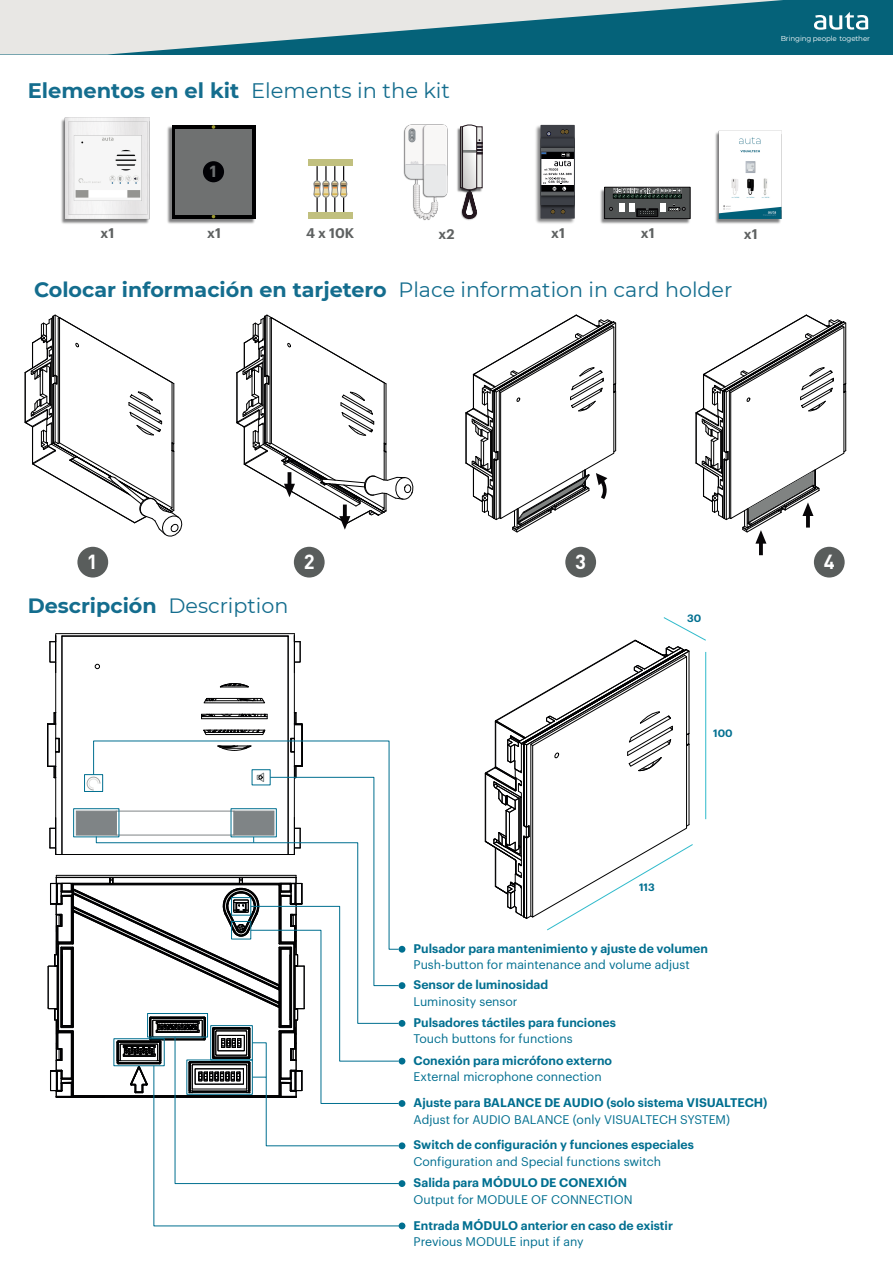
<style>
.page{position:relative;width:893px;height:1263px;background:#fff}
.page>*{position:absolute;margin:0;border:0;box-sizing:border-box;transform-origin:0 0}
.t1{font:700 21px "Montserrat";color:#146d8e}
.t2{font:700 20.7px "Montserrat";color:#146d8e}
.t3{font:700 20.1px "DIN Pro";color:#fff}
.t4{font:600 15.75px "Graphik";color:#6d7072}
.t5{font:600 13.65px "Graphik";color:#5e6161}
.t6{font:600 12.3px "Graphik";color:#006f90}
.t7{font:12.3px "Graphik";color:#006f90}
.t8{font:600 10.5px "Graphik";color:#006f90}
.t9{font:7.2px "Montserrat";letter-spacing:-.015em;color:#fff}
.s1{font-weight:400}
</style>
<div class="page">
<svg style="left:0;top:0;width:893px;height:54px;background:#78a5af"></svg>
<img style="left:167px;top:126px;width:88px;height:98px">
<div style="left:172px;top:125px;width:84px;height:94px;background:#000001"></div>
<svg style="left:212px;top:125px;width:3px;height:4px"></svg>
<div style="left:175px;top:129px;width:77px;height:85px;background:#6f7171"></div>
<div style="left:203px;top:161px;width:21px;height:21px;background:#010105;border-radius:50%"></div>
<img style="left:535px;top:124px;width:39px;height:100px">
<div style="left:540px;top:125px;width:35px;height:94px;background:#3e4047"></div>
<svg style="left:540px;top:129px;width:35px;height:85px"></svg>
<img style="left:715px;top:130px;width:67px;height:94px">
<div style="left:308px;top:159px;width:45px;height:7px;background:#c1c07f"></div>
<div style="left:308px;top:212px;width:45px;height:7px;background:#c1c07f"></div>
<svg style="left:314px;top:166px;width:33px;height:46px"></svg>
<img style="left:403px;top:124px;width:45px;height:96px">
<img style="left:457px;top:128px;width:3px;height:64px">
<img style="left:460px;top:126px;width:2px;height:90px">
<svg style="left:462px;top:124px;width:20px;height:96px"></svg>
<img style="left:61px;top:118px;width:88px;height:106px">
<svg style="left:485px;top:617px;width:222px;height:314px"></svg>
<svg style="left:55px;top:633px;width:240px;height:132px"></svg>
<svg style="left:201px;top:714px;width:31px;height:5px"></svg>
<svg style="left:238px;top:712px;width:30px;height:7px"></svg>
<hr style="left:202px;top:714px;width:65px;height:1px;background:#000001">
<hr style="left:202px;top:718px;width:65px;height:1px;background:#000001">
<svg style="left:203px;top:695px;width:62px;height:8px"></svg>
<svg style="left:203px;top:725px;width:63px;height:10px"></svg>
<svg style="left:220px;top:682px;width:29px;height:5px"></svg>
<svg style="left:288px;top:636px;width:13px;height:37px"></svg>
<div style="left:47px;top:724px;width:1px;height:43px;border:1px solid #000001"></div>
<hr style="left:302px;top:725px;width:1px;height:41px;background:#000001">
<div style="left:294px;top:724px;width:8px;height:42px;border:1px solid #000001"></div>
<svg style="left:48px;top:712px;width:8px;height:13px"></svg>
<svg style="left:49px;top:636px;width:7px;height:37px"></svg>
<svg style="left:294px;top:712px;width:9px;height:13px"></svg>
<div style="left:399px;top:1222px;width:6px;height:7px;background:#006f90;border-radius:50%"></div>
<svg style="left:93px;top:740px;width:297px;height:25px"></svg>
<svg style="left:48px;top:765px;width:357px;height:462px"></svg>
<div style="left:147px;top:1013px;width:61px;height:24px;border:1px solid #006f90"></div>
<div style="left:231px;top:921px;width:20px;height:18px;border:1px solid #006f90"></div>
<div style="left:231px;top:897px;width:20px;height:18px;border:1px solid #006f90"></div>
<div style="left:210px;top:1025px;width:43px;height:35px;border:1px solid #006f90"></div>
<div style="left:73px;top:808px;width:46px;height:29px;border:1px solid #006f90"></div>
<div style="left:231px;top:808px;width:46px;height:29px;border:1px solid #006f90"></div>
<div style="left:252px;top:769px;width:19px;height:16px;border:1px solid #006f90"></div>
<div style="left:84px;top:774px;width:19px;height:18px;border:1px solid #006f90"></div>
<div style="left:186px;top:1059px;width:67px;height:36px;border:1px solid #006f90"></div>
<div style="left:114px;top:1038px;width:51px;height:28px;border:1px solid #006f90"></div>
<img style="left:600px;top:189px;width:90px;height:35px">
<svg style="left:604px;top:187px;width:86px;height:32px;background:#505453"></svg>
<svg style="left:25px;top:315px;width:158px;height:222px"></svg>
<svg style="left:466px;top:315px;width:150px;height:217px"></svg>
<div style="left:77px;top:547px;width:31px;height:30px;background:#595d5c;border-radius:50%"></div>
<div style="left:294px;top:547px;width:31px;height:30px;background:#595d5c;border-radius:50%"></div>
<div style="left:565px;top:547px;width:31px;height:30px;background:#595d5c;border-radius:50%"></div>
<div style="left:814px;top:547px;width:31px;height:30px;background:#595d5c;border-radius:50%"></div>
<svg style="left:696px;top:315px;width:150px;height:240px"></svg>
<svg style="left:236px;top:315px;width:178px;height:215px"></svg>
<h1 class="t1" style="left:28px;top:78px;width:424px">Elementos en el kit <span class="s1">Elements in the kit</span></h1>
<p class="t9" style="left:781px;top:34px;width:91px">Bringing people together</p>
<p class="t4" style="left:210px;top:164px;width:8px">1</p>
<p class="t5" style="left:306px;top:227px;width:50px">4 x 10K</p>
<p class="t5" style="left:439px;top:227px;width:17px">x2</p>
<p class="t5" style="left:100px;top:227px;width:15px">x1</p>
<p class="t5" style="left:207px;top:227px;width:15px">x1</p>
<p class="t5" style="left:551px;top:227px;width:15px">x1</p>
<p class="t5" style="left:641px;top:227px;width:15px">x1</p>
<p class="t5" style="left:744px;top:227px;width:15px">x1</p>
<h2 class="t2" style="left:34px;top:277px;width:700px">Colocar información en tarjetero <span class="s1">Place information in card holder</span></h2>
<h3 class="t3" style="left:87px;top:555px;width:12px">1</h3>
<h3 class="t3" style="left:304px;top:555px;width:12px">2</h3>
<h3 class="t3" style="left:575px;top:555px;width:12px">3</h3>
<h3 class="t3" style="left:824px;top:555px;width:12px">4</h3>
<h2 class="t2" style="left:28px;top:593px;width:262px">Descripción <span class="s1">Description</span></h2>
<p class="t8" style="left:687px;top:614px;width:16px">30</p>
<p class="t8" style="left:713px;top:728px;width:21px">100</p>
<p class="t8" style="left:639px;top:883px;width:17px">113</p>
<p class="t6" style="left:414px;top:943px;width:296px">Pulsador para mantenimiento y ajuste de volumen</p>
<p class="t7" style="left:414px;top:959px;width:278px">Push-button for maintenance and volume adjust</p>
<p class="t6" style="left:414px;top:979px;width:136px">Sensor de luminosidad</p>
<p class="t7" style="left:414px;top:996px;width:105px">Luminosity sensor</p>
<p class="t6" style="left:414px;top:1017px;width:204px">Pulsadores táctiles para funciones</p>
<p class="t7" style="left:414px;top:1033px;width:160px">Touch buttons for functions</p>
<p class="t6" style="left:414px;top:1055px;width:200px">Conexión para micrófono externo</p>
<p class="t7" style="left:414px;top:1071px;width:190px">External microphone connection</p>
<p class="t6" style="left:414px;top:1097px;width:355px">Ajuste para BALANCE DE AUDIO (solo sistema VISUALTECH)</p>
<p class="t7" style="left:414px;top:1113px;width:318px">Adjust for AUDIO BALANCE (only VISUALTECH SYSTEM)</p>
<p class="t6" style="left:414px;top:1139px;width:282px">Switch de configuración y funciones especiales</p>
<p class="t7" style="left:414px;top:1156px;width:249px">Configuration and Special functions switch</p>
<p class="t6" style="left:414px;top:1177px;width:215px">Salida para MÓDULO DE CONEXIÓN</p>
<p class="t7" style="left:414px;top:1193px;width:220px">Output for MODULE OF CONNECTION</p>
<p class="t6" style="left:414px;top:1219px;width:261px">Entrada MÓDULO anterior en caso de existir</p>
<p class="t7" style="left:414px;top:1236px;width:172px">Previous MODULE input if any</p>
</div>
